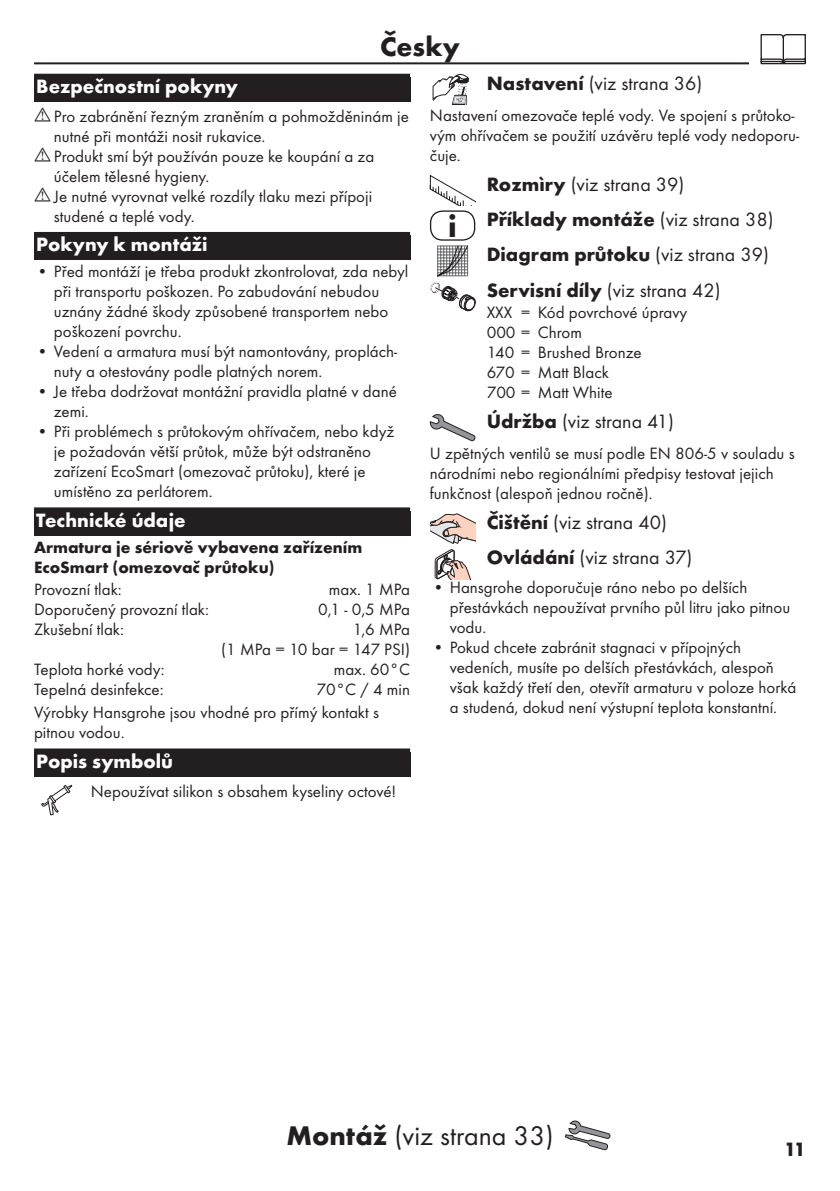
<style>
.page{position:relative;width:840px;height:1191px;background:#fff}
.page>*{position:absolute;margin:0;border:0;box-sizing:border-box;transform-origin:0 0}
.t1{font:700 32px "Futura TOT";color:#231f20}
.Montage_mit_Symbol_C{font:28px "Futura TOT Boo";color:#231f20}
.Sprache_Rahmenwechse{font:700 28px "Futura TOT";color:#231f20}
.Ueberschrift_Grafik{font:20px "Futura TOT Boo";color:#231f20}
.Ueberschrift_Grafik-2{font:700 20px "Futura TOT";color:#231f20}
.Ueberschrift_CS{font:700 20px "Futura TOT";color:#fff}
.Ueberschrift_o_Absat{font:20px "Futura TOT Boo";color:#231f20}
.Ueberschrift___CS{font:700 20px "Futura TOT";color:#fff}
.Normaltext_nach_Graf{font:17px/20px "Futura TOT Boo";color:#231f20}
.Techn__Daten_CS{font:17px/20px "Futura TOT Boo";color:#231f20;text-align:right}
.Farbe_CS{font:17px/20px "Futura TOT Boo";color:#231f20}
.Hinweis_CS{font:700 17px/20px "Futura TOT";color:#231f20}
.Normaltext_CS{font:17px/20px "Futura TOT Boo";color:#231f20}
.Normaltext_Grafik_CS{font:17px "Futura TOT Boo";color:#231f20}
.s1{font-family:"Futura TOT";font-weight:700}
.s2{font-family:"Futura TOT Boo";font-weight:400}
</style>
<div class="page">
<hr style="left:34px;top:62px;width:771px;height:2px;background:#231f20">
<div style="left:748px;top:34px;width:68px;height:34px;background:#fff"></div>
<svg style="left:760px;top:34px;width:45px;height:30px"></svg>
<svg style="left:564px;top:1120px;width:46px;height:30px"></svg>
<div style="left:34px;top:74px;width:376px;height:28px;background:#231f20"></div>
<div style="left:34px;top:232px;width:376px;height:28px;background:#231f20"></div>
<div style="left:34px;top:507px;width:376px;height:28px;background:#231f20"></div>
<div style="left:34px;top:748px;width:376px;height:28px;background:#231f20"></div>
<svg style="left:41px;top:785px;width:32px;height:30px"></svg>
<svg style="left:432px;top:74px;width:36px;height:31px"></svg>
<svg style="left:429px;top:175px;width:46px;height:30px"></svg>
<div style="left:429px;top:210px;width:46px;height:31px;border:1px solid #231f20;border-radius:12px"></div>
<svg style="left:430px;top:246px;width:45px;height:65px"></svg>
<svg style="left:429px;top:414px;width:46px;height:27px"></svg>
<svg style="left:430px;top:513px;width:45px;height:66px"></svg>
<p class="Sprache_Rahmenwechse" style="left:380px;top:29px;width:81px">Česky</p>
<p class="Ueberschrift___CS" style="left:36px;top:74px;width:203px">Bezpečnostní pokyny</p>
<p class="Normaltext_nach_Graf" style="left:54px;top:106px;width:356px">Pro zabránění řezným zraněním a pohmožděninám je nutné při montáži nosit rukavice.</p>
<p class="Normaltext_nach_Graf" style="left:54px;top:146px;width:322px">Produkt smí být používán pouze ke koupání a za účelem tělesné hygieny.</p>
<p class="Normaltext_nach_Graf" style="left:54px;top:186px;width:319px">Je nutné vyrovnat velké rozdíly tlaku mezi přípoji studené a teplé vody.</p>
<p class="Ueberschrift_CS" style="left:36px;top:232px;width:173px">Pokyny k montáži</p>
<p class="Normaltext_nach_Graf" style="left:54px;top:261px;width:356px;text-indent:-17px">• Před montáží je třeba produkt zkontrolovat, zda nebyl při transportu poškozen. Po zabudování nebudou uznány žádné škody způsobené transportem nebo poškození povrchu.</p>
<p class="Normaltext_nach_Graf" style="left:54px;top:341px;width:345px;text-indent:-17px">• Vedení a armatura musí být namontovány, proplách&shy;nuty a otestovány podle platných norem.</p>
<p class="Normaltext_nach_Graf" style="left:54px;top:381px;width:344px;text-indent:-17px">• Je třeba dodržovat montážní pravidla platné v dané zemi.</p>
<p class="Normaltext_nach_Graf" style="left:54px;top:421px;width:342px;text-indent:-17px">• Při problémech s průtokovým ohřívačem, nebo když je požadován větší průtok, může být odstraněno zařízení EcoSmart (omezovač průtoku), které je umístěno za perlátorem.</p>
<p class="Ueberschrift_CS" style="left:36px;top:508px;width:151px">Technické údaje</p>
<p class="Hinweis_CS" style="left:34px;top:536px;width:329px">Armatura je sériově vybavena zařízením<br>EcoSmart (omezovač průtoku)</p>
<p class="Techn__Daten_CS" style="left:34px;top:579px;width:89px">Provozní tlak:</p>
<p class="Techn__Daten_CS" style="left:329px;top:579px;width:83px">max. 1 MPa</p>
<p class="Techn__Daten_CS" style="left:34px;top:599px;width:176px">Doporučený provozní tlak:</p>
<p class="Techn__Daten_CS" style="left:318px;top:599px;width:93px">0,1 - 0,5 MPa</p>
<p class="Techn__Daten_CS" style="left:34px;top:619px;width:91px">Zkušební tlak:</p>
<p class="Techn__Daten_CS" style="left:221px;top:619px;width:190px">1,6 MPa<br>(1 MPa = 10 bar = 147 PSI)</p>
<p class="Techn__Daten_CS" style="left:34px;top:659px;width:132px">Teplota horké vody:</p>
<p class="Techn__Daten_CS" style="left:333px;top:659px;width:78px">max. 60°C</p>
<p class="Techn__Daten_CS" style="left:34px;top:679px;width:131px">Tepelná desinfekce:</p>
<p class="Techn__Daten_CS" style="left:316px;top:679px;width:95px">70°C / 4 min</p>
<p class="Normaltext_CS" style="left:34px;top:702px;width:346px">Výrobky Hansgrohe jsou vhodné pro přímý kontakt s pitnou vodou.</p>
<p class="Ueberschrift_CS" style="left:36px;top:749px;width:138px">Popis symbolů</p>
<p class="Normaltext_Grafik_CS" style="left:91px;top:780px;width:307px">Nepoužívat silikon s obsahem kyseliny octové!</p>
<p class="Ueberschrift_Grafik" style="left:486px;top:71px;width:217px"><span class="s1">Nastavení</span> (viz strana 36)</p>
<p class="Normaltext_nach_Graf" style="left:429px;top:105px;width:370px">Nastavení omezovače teplé vody. Ve spojení s průtoko&shy;vým ohřívačem se použití uzávěru teplé vody nedoporu&shy;čuje.</p>
<p class="Ueberschrift_Grafik" style="left:486px;top:172px;width:199px"><span class="s1">Rozmìry</span> (viz strana 39)</p>
<p class="Ueberschrift_Grafik-2" style="left:486px;top:207px;width:288px">Příklady montáže <span class="s2">(viz strana 38)</span></p>
<p class="Ueberschrift_Grafik-2" style="left:486px;top:242px;width:284px">Diagram průtoku <span class="s2">(viz strana 39)</span></p>
<p class="Ueberschrift_o_Absat" style="left:486px;top:278px;width:235px"><span class="s1">Servisní díly</span> (viz strana 42)</p>
<p class="Farbe_CS" style="left:486px;top:302px;width:202px">XXX = Kód povrchové úpravy<br>000 = Chrom<br>140 = Brushed Bronze<br>670 = Matt Black<br>700 = Matt White</p>
<p class="Ueberschrift_Grafik" style="left:486px;top:409px;width:189px"><span class="s1">Údržba</span> (viz strana 41)</p>
<p class="Normaltext_nach_Graf" style="left:429px;top:443px;width:366px">U zpětných ventilů se musí podle EN 806-5 v souladu s národními nebo regionálními předpisy testovat jejich funkčnost (alespoň jednou ročně).</p>
<p class="Ueberschrift_Grafik" style="left:486px;top:510px;width:182px"><span class="s1">Čištění</span> (viz strana 40)</p>
<p class="Ueberschrift_Grafik" style="left:486px;top:546px;width:207px"><span class="s1">Ovládání</span> (viz strana 37)</p>
<p class="Normaltext_nach_Graf" style="left:449px;top:577px;width:342px;text-indent:-17px">• Hansgrohe doporučuje ráno nebo po delších přestávkách nepoužívat prvního půl litru jako pitnou vodu.</p>
<p class="Normaltext_nach_Graf" style="left:449px;top:637px;width:348px;text-indent:-17px">• Pokud chcete zabránit stagnaci v přípojných vedeních, musíte po delších přestávkách, alespoň však každý třetí den, otevřít armaturu v poloze horká a studená, dokud není výstupní teplota konstantní.</p>
<p class="t1" style="left:448px;top:207px;width:10px">i</p>
<p class="Montage_mit_Symbol_C" style="left:286px;top:1119px;width:268px"><span class="s1">Montáž</span> (viz strana 33)</p>
<p class="Ueberschrift_Grafik-2" style="left:783px;top:1136px;width:23px">11</p>
</div>
